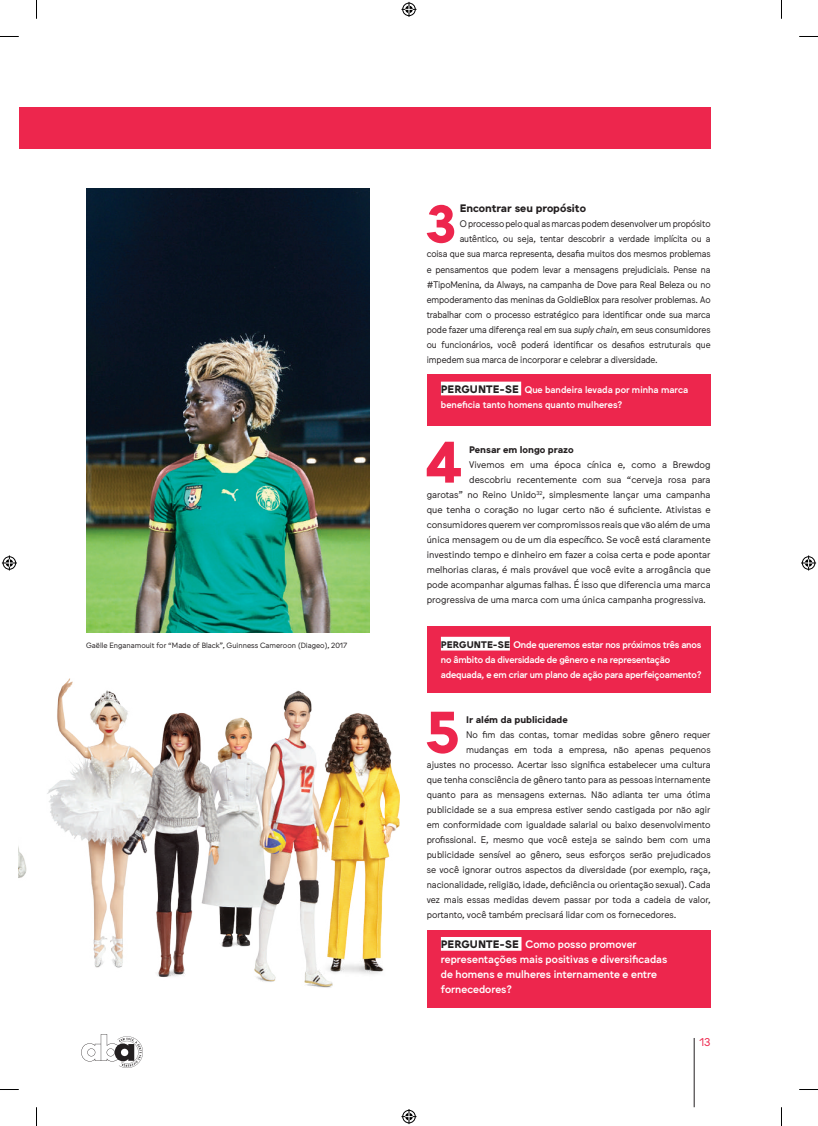
<style>
.page{position:relative;width:818px;height:1126px;background:#fff}
.page>*{position:absolute;margin:0;border:0;box-sizing:border-box;transform-origin:0 0}
.t1{font:700 58.25px "Jungka";color:#ed264d}
.t2{font:700 52.62px "Jungka";color:#ed264d}
.t3{font:11.25px "Jungka";color:#ed264d}
.t4{font:500 10.62px/15px "Jungka";color:#fff}
.t5{font:700 10.62px "Jungka";color:#231f20}
.t6{font:9.38px "Jungka";color:#231f20}
.t7{font:9.38px "Jungka";color:#231f20;scale:.94 1}
.t8{font:500 9.38px/15px "Jungka";letter-spacing:-.02em;color:#fff}
.t9{font:500 9.38px/15px "Jungka";color:#fff}
.t10{font:700 9.38px "Jungka";color:#231f20}
.t11{font:7.5px "Jungka";color:#231f20}
.s1{font-style:italic}
.s2{font-weight:700;font-size:10.62px;color:#231f20}
.s3{font-weight:700;color:#231f20}
</style>
<div class="page">
<hr style="left:693px;top:1037px;width:1px;height:70px;background:#231f20">
<svg style="left:81px;top:1034px;width:62px;height:33px"></svg>
<div style="left:426px;top:374px;width:284px;height:52px;background:#ed264d"></div>
<div style="left:426px;top:625px;width:284px;height:67px;background:#ed264d"></div>
<div style="left:426px;top:930px;width:284px;height:77px;background:#ed264d"></div>
<div style="left:19px;top:107px;width:691px;height:42px;background:#ed264d"></div>
<img style="left:19px;top:678px;width:380px;height:309px">
<img style="left:86px;top:189px;width:284px;height:443px">
<div style="left:440px;top:381px;width:81px;height:14px;background:#fff"></div>
<div style="left:440px;top:636px;width:69px;height:14px;background:#fff"></div>
<div style="left:440px;top:936px;width:81px;height:14px;background:#fff"></div>
<svg style="left:0;top:36px;width:19px;height:1px"></svg>
<svg style="left:799px;top:36px;width:18px;height:1px"></svg>
<svg style="left:0;top:1089px;width:19px;height:1px"></svg>
<svg style="left:799px;top:1089px;width:18px;height:1px"></svg>
<svg style="left:36px;top:0;width:1px;height:19px"></svg>
<svg style="left:36px;top:1107px;width:1px;height:18px"></svg>
<svg style="left:401px;top:2px;width:15px;height:15px"></svg>
<div style="left:401px;top:1108px;width:15px;height:16px;border:3px solid #fff;border-radius:50%"></div>
<svg style="left:401px;top:1108px;width:15px;height:15px"></svg>
<svg style="left:2px;top:555px;width:15px;height:15px"></svg>
<svg style="left:801px;top:555px;width:14px;height:15px"></svg>
<p class="t11" style="left:86px;top:640px;width:262px">Gaëlle Enganamouit for “Made of Black”, Guinness Cameroon (Diageo), 2017</p>
<h2 class="t2" style="left:425px;top:193px;width:31px">3</h2>
<p class="t5" style="left:459px;top:202px;width:128px">Encontrar seu propósito</p>
<p class="t7" style="left:459px;top:219px;width:268px">O processo pelo qual as marcas podem desenvolver um propósito</p>
<p class="t7" style="left:459px;top:234px;width:268px">autêntico, ou seja, tentar descobrir a verdade implícita ou a</p>
<p class="t7" style="left:426px;top:249px;width:303px">coisa que sua marca representa, desafia muitos dos mesmos problemas</p>
<p class="t7" style="left:426px;top:264px;width:303px">e pensamentos que podem levar a mensagens prejudiciais. Pense na</p>
<p class="t7" style="left:426px;top:279px;width:303px">#TipoMenina, da Always, na campanha de Dove para Real Beleza ou no</p>
<p class="t7" style="left:426px;top:294px;width:303px">empoderamento das meninas da GoldieBlox para resolver problemas. Ao</p>
<p class="t7" style="left:426px;top:309px;width:303px">trabalhar com o processo estratégico para identificar onde sua marca</p>
<p class="t7" style="left:426px;top:324px;width:303px">pode fazer uma diferença real em sua <span class="s1">suplychain</span>, em seus consumidores</p>
<p class="t7" style="left:426px;top:339px;width:303px">ou funcionários, você poderá identificar os desafios estruturais que</p>
<p class="t7" style="left:426px;top:354px;width:247px">impedem sua marca de incorporar e celebrar a diversidade.</p>
<p class="t9" style="left:440px;top:382px;width:248px"><span class="s2">PERGUNTE-SE</span> Que bandeira levada por minha marca beneficia tanto homens quanto mulheres?</p>
<h1 class="t1" style="left:424px;top:428px;width:38px">4</h1>
<p class="t10" style="left:469px;top:444px;width:106px">Pensar em longo prazo</p>
<p class="t6" style="left:469px;top:459px;width:243px">Vivemos em uma época cínica e, como a Brewdog</p>
<p class="t6" style="left:469px;top:474px;width:243px">descobriu recentemente com sua “cerveja rosa para</p>
<p class="t6" style="left:426px;top:489px;width:285px">garotas” no Reino Unido<sup>32</sup>, simplesmente lançar uma campanha</p>
<p class="t6" style="left:426px;top:504px;width:285px">que tenha o coração no lugar certo não é suficiente. Ativistas e</p>
<p class="t6" style="left:426px;top:519px;width:285px">consumidores querem ver compromissos reais que vão além de uma</p>
<p class="t6" style="left:426px;top:534px;width:285px">única mensagem ou de um dia específico. Se você está claramente</p>
<p class="t6" style="left:426px;top:549px;width:285px">investindo tempo e dinheiro em fazer a coisa certa e pode apontar</p>
<p class="t6" style="left:426px;top:564px;width:285px">melhorias claras, é mais provável que você evite a arrogância que</p>
<p class="t6" style="left:426px;top:579px;width:285px">pode acompanhar algumas falhas. É isso que diferencia uma marca</p>
<p class="t6" style="left:426px;top:594px;width:280px">progressiva de uma marca com uma única campanha progressiva.</p>
<p class="t8" style="left:440px;top:637px;width:262px"><span class="s3">PERGUNTE-SE</span> Onde queremos estar nos próximos três anos no âmbito da diversidade de gênero e na representação adequada, e em criar um plano de ação para aperfeiçoamento?</p>
<h1 class="t1" style="left:425px;top:698px;width:35px">5</h1>
<p class="t10" style="left:466px;top:714px;width:103px">Ir além da publicidade</p>
<p class="t6" style="left:466px;top:729px;width:246px">No fim das contas, tomar medidas sobre gênero requer</p>
<p class="t6" style="left:466px;top:744px;width:246px">mudanças em toda a empresa, não apenas pequenos</p>
<p class="t6" style="left:426px;top:759px;width:285px">ajustes no processo. Acertar isso significa estabelecer uma cultura</p>
<p class="t6" style="left:426px;top:774px;width:285px">que tenha consciência de gênero tanto para as pessoas internamente</p>
<p class="t6" style="left:426px;top:789px;width:285px">quanto para as mensagens externas. Não adianta ter uma ótima</p>
<p class="t6" style="left:426px;top:804px;width:285px">publicidade se a sua empresa estiver sendo castigada por não agir</p>
<p class="t6" style="left:426px;top:819px;width:285px">em conformidade com igualdade salarial ou baixo desenvolvimento</p>
<p class="t6" style="left:426px;top:834px;width:285px">profissional. E, mesmo que você esteja se saindo bem com uma</p>
<p class="t6" style="left:426px;top:849px;width:285px">publicidade sensível ao gênero, seus esforços serão prejudicados</p>
<p class="t6" style="left:426px;top:864px;width:285px">se você ignorar outros aspectos da diversidade (por exemplo, raça,</p>
<p class="t6" style="left:426px;top:879px;width:285px">nacionalidade, religião, idade, deficiência ou orientação sexual). Cada</p>
<p class="t6" style="left:426px;top:894px;width:285px">vez mais essas medidas devem passar por toda a cadeia de valor,</p>
<p class="t6" style="left:426px;top:909px;width:251px">portanto, você também precisará lidar com os fornecedores.</p>
<p class="t4" style="left:440px;top:937px;width:228px"><span class="s3">PERGUNTE-SE</span> Como posso promover representações mais positivas e diversificadas de homens e mulheres internamente e entre fornecedores?</p>
<p class="t3" style="left:699px;top:1035px;width:12px">13</p>
</div>
